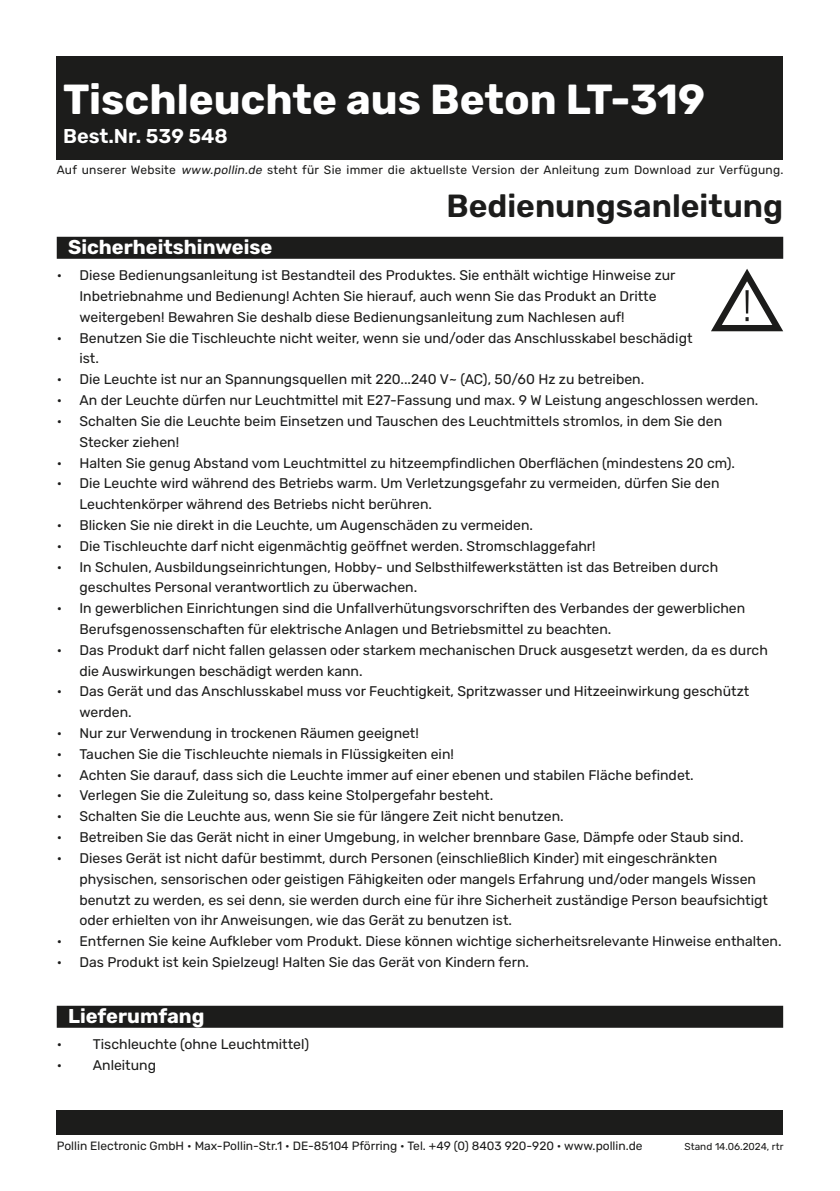
<style>
.page{position:relative;width:840px;height:1191px;background:#fff}
.page>*{position:absolute;margin:0;border:0;box-sizing:border-box;transform-origin:0 0}
.t1{font:700 42px "Rubik";color:#fff}
.t2{font:700 38.8px "Rubik";color:#fff}
.t3{font:600 32px "Rubik";color:#1c1c1b}
.t4{font:700 20px "Rubik";color:#fff}
.t5{font:600 20px "Rubik";color:#fff}
.t6{font:14px/20.8px "Rubik";color:#1c1c1b}
.t7{font:12px "Rubik";letter-spacing:.02em;color:#1c1c1b}
.t8{font:12px "Rubik";color:#1c1c1b}
.t9{font:10px "Rubik";color:#1c1c1b}
.s1{font-style:italic}
</style>
<div class="page">
<div style="left:57px;top:1111px;width:725px;height:24px;background:#1c1c1b"></div>
<div style="left:57px;top:57px;width:725px;height:102px;background:#1c1c1b"></div>
<div style="left:57px;top:237px;width:725px;height:22px;background:#1c1c1b"></div>
<svg style="left:711px;top:269px;width:72px;height:63px"></svg>
<div style="left:57px;top:1005px;width:725px;height:22px;background:#1c1c1b"></div>
<h2 class="t2" style="left:68px;top:73px;width:239px">Artikelname</h2>
<h1 class="t1" style="left:63px;top:79px;width:643px">Tischleuchte aus Beton LT-319</h1>
<h3 class="t5" style="left:63px;top:127px;width:166px">Best.Nr. 539 548</h3>
<p class="t7" style="left:57px;top:163px;width:727px">Auf unserer Website <span class="s1">www.pollin.de</span> steht für Sie immer die aktuellste Version der Anleitung zum Download zur Verfügung.</p>
<h3 class="t3" style="left:446px;top:191px;width:338px">Bedienungsanleitung</h3>
<h3 class="t4" style="left:68px;top:237px;width:206px">Sicherheitshinweise</h3>
<p class="t6" style="left:79px;top:265px;width:597px;text-indent:-23px">• Diese Bedienungsanleitung ist Bestandteil des Produktes. Sie enthält wichtige Hinweise zur<br>Inbetriebnahme und Bedienung! Achten Sie hierauf, auch wenn Sie das Produkt an Dritte weitergeben! Bewahren Sie deshalb diese Bedienungsanleitung zum Nachlesen auf!</p>
<p class="t6" style="left:79px;top:328px;width:614px;text-indent:-23px">• Benutzen Sie die Tischleuchte nicht weiter, wenn sie und/oder das Anschlusskabel beschädigt ist.</p>
<p class="t6" style="left:57px;top:369px;width:588px">• Die Leuchte ist nur an Spannungsquellen mit 220...240 V~ (AC), 50/60 Hz zu betreiben.</p>
<p class="t6" style="left:57px;top:390px;width:702px">• An der Leuchte dürfen nur Leuchtmittel mit E27-Fassung und max. 9 W Leistung angeschlossen werden.</p>
<p class="t6" style="left:79px;top:411px;width:644px;text-indent:-23px">• Schalten Sie die Leuchte beim Einsetzen und Tauschen des Leuchtmittels stromlos, in dem Sie den<br>Stecker ziehen!</p>
<p class="t6" style="left:57px;top:453px;width:679px">• Halten Sie genug Abstand vom Leuchtmittel zu hitzeempfindlichen Oberflächen (mindestens 20 cm).</p>
<p class="t6" style="left:79px;top:473px;width:641px;text-indent:-23px">• Die Leuchte wird während des Betriebs warm. Um Verletzungsgefahr zu vermeiden, dürfen Sie den<br>Leuchtenkörper während des Betriebs nicht berühren.</p>
<p class="t6" style="left:57px;top:515px;width:477px">• Blicken Sie nie direkt in die Leuchte, um Augenschäden zu vermeiden.</p>
<p class="t6" style="left:57px;top:536px;width:540px">• Die Tischleuchte darf nicht eigenmächtig geöffnet werden. Stromschlaggefahr!</p>
<p class="t6" style="left:79px;top:557px;width:640px;text-indent:-23px">• In Schulen, Ausbildungseinrichtungen, Hobby- und Selbsthilfewerkstätten ist das Betreiben durch geschultes Personal verantwortlich zu überwachen.</p>
<p class="t6" style="left:79px;top:598px;width:667px;text-indent:-23px">• In gewerblichen Einrichtungen sind die Unfallverhütungsvorschriften des Verbandes der gewerblichen<br>Berufsgenossenschaften für elektrische Anlagen und Betriebsmittel zu beachten.</p>
<p class="t6" style="left:79px;top:640px;width:689px;text-indent:-23px">• Das Produkt darf nicht fallen gelassen oder starkem mechanischen Druck ausgesetzt werden, da es durch die Auswirkungen beschädigt werden kann.</p>
<p class="t6" style="left:79px;top:681px;width:671px;text-indent:-23px">• Das Gerät und das Anschlusskabel muss vor Feuchtigkeit, Spritzwasser und Hitzeeinwirkung geschützt werden.</p>
<p class="t6" style="left:57px;top:723px;width:363px">• Nur zur Verwendung in trockenen Räumen geeignet!</p>
<p class="t6" style="left:57px;top:744px;width:398px">• Tauchen Sie die Tischleuchte niemals in Flüssigkeiten ein!</p>
<p class="t6" style="left:57px;top:765px;width:638px">• Achten Sie darauf, dass sich die Leuchte immer auf einer ebenen und stabilen Fläche befindet.</p>
<p class="t6" style="left:57px;top:785px;width:438px">• Verlegen Sie die Zuleitung so, dass keine Stolpergefahr besteht.</p>
<p class="t6" style="left:57px;top:806px;width:508px">• Schalten Sie die Leuchte aus, wenn Sie sie für längere Zeit nicht benutzen.</p>
<p class="t6" style="left:57px;top:827px;width:688px">• Betreiben Sie das Gerät nicht in einer Umgebung, in welcher brennbare Gase, Dämpfe oder Staub sind.</p>
<p class="t6" style="left:79px;top:848px;width:689px;text-indent:-23px">• Dieses Gerät ist nicht dafür bestimmt, durch Personen (einschließlich Kinder) mit eingeschränkten physischen, sensorischen oder geistigen Fähigkeiten oder mangels Erfahrung und/oder mangels Wissen benutzt zu werden, es sei denn, sie werden durch eine für ihre Sicherheit zuständige Person beaufsichtigt oder erhielten von ihr Anweisungen, wie das Gerät zu benutzen ist.</p>
<p class="t6" style="left:57px;top:931px;width:726px">• Entfernen Sie keine Aufkleber vom Produkt. Diese können wichtige sicherheitsrelevante Hinweise enthalten.</p>
<p class="t6" style="left:57px;top:952px;width:473px">• Das Produkt ist kein Spielzeug! Halten Sie das Gerät von Kindern fern.</p>
<h3 class="t4" style="left:68px;top:1006px;width:138px">Lieferumfang</h3>
<p class="t6" style="left:57px;top:1034px;width:254px">• Tischleuchte (ohne Leuchtmittel)</p>
<p class="t6" style="left:57px;top:1055px;width:101px">• Anleitung</p>
<p class="t8" style="left:57px;top:1140px;width:587px">Pollin Electronic GmbH • Max-Pollin-Str.1 • DE-85104 Pförring • Tel. +49 (0) 8403 920-920 • www.pollin.de</p>
<p class="t9" style="left:684px;top:1141px;width:100px">Stand 14.06.2024, rtr</p>
</div>
